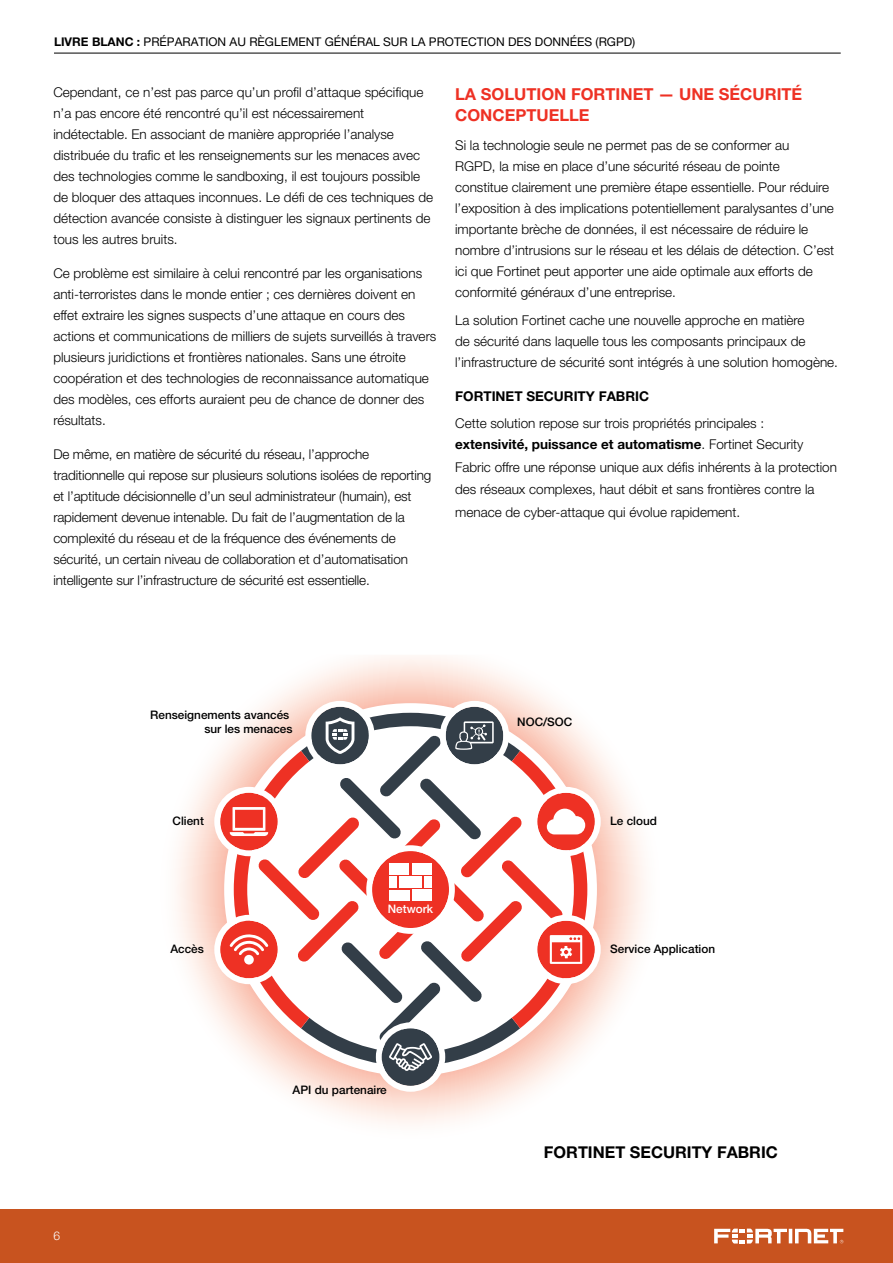
<style>
.page{position:relative;width:893px;height:1263px;background:#fff}
.page>*{position:absolute;margin:0;border:0;box-sizing:border-box;transform-origin:0 0}
.t1{font:700 16.5px/21px "Helvetica Neue LT Pro";color:#ee3124}
.t2{font:700 16.35px "Helvetica Neue LT Pro";color:#000}
.t3{font:300 13.5px/21px "Helvetica Neue LT Pro";color:#000}
.t4{font:700 13.5px "Helvetica Neue LT Pro";color:#000}
.t5{font:12px "Helvetica Neue LT Pro";color:#000}
.t6{font:300 12px "Helvetica Neue LT Pro";color:#fff}
.t7{font:500 11.7px/14.1px "Helvetica Neue LT Pro";color:#000;text-align:right}
.t8{font:500 11.7px "Helvetica Neue LT Pro";color:#fff}
.s1{font-weight:700}
</style>
<div class="page">
<div style="left:0;top:1209px;width:893px;height:54px;background:#c8531f"></div>
<svg style="left:714px;top:1228px;width:129px;height:15px"></svg>
<hr style="left:54px;top:53px;width:787px;height:1px;background:#000">
<svg style="left:176px;top:656px;width:469px;height:468px"></svg>
<svg style="left:214px;top:701px;width:387px;height:391px"></svg>
<div style="left:412px;top:863px;width:20px;height:11px;background:#fff"></div>
<div style="left:389px;top:863px;width:20px;height:11px;background:#fff"></div>
<div style="left:389px;top:876px;width:8px;height:11px;background:#fff"></div>
<div style="left:424px;top:876px;width:7px;height:11px;background:#fff"></div>
<div style="left:389px;top:890px;width:20px;height:10px;background:#fff"></div>
<div style="left:399px;top:876px;width:23px;height:11px;background:#fff"></div>
<div style="left:412px;top:889px;width:20px;height:11px;background:#fff"></div>
<p class="t5" style="left:54px;top:35px;width:583px"><span class="s1">LIVRE BLANC :</span> PRÉPARATION AU RÈGLEMENT GÉNÉRAL SUR LA PROTECTION DES DONNÉES (RGPD)</p>
<p class="t3" style="left:53px;top:82px;width:381px">Cependant, ce n’est pas parce qu’un profil d’attaque spécifique n’a pas encore été rencontré qu’il est nécessairement indétectable. En associant de manière appropriée l’analyse distribuée du trafic et les renseignements sur les menaces avec des technologies comme le sandboxing, il est toujours possible de bloquer des attaques inconnues. Le défi de ces techniques de détection avancée consiste à distinguer les signaux pertinents de tous les autres bruits.</p>
<p class="t3" style="left:53px;top:263px;width:385px">Ce problème est similaire à celui rencontré par les organisations anti-terroristes dans le monde entier ; ces dernières doivent en effet extraire les signes suspects d’une attaque en cours des actions et communications de milliers de sujets surveillés à travers plusieurs juridictions et frontières nationales. Sans une étroite coopération et des technologies de reconnaissance automatique des modèles, ces efforts auraient peu de chance de donner des résultats.</p>
<p class="t3" style="left:53px;top:443px;width:379px">De même, en matière de sécurité du réseau, l’approche traditionnelle qui repose sur plusieurs solutions isolées de reporting et l’aptitude décisionnelle d’un seul administrateur (humain), est rapidement devenue intenable. Du fait de l’augmentation de la complexité du réseau et de la fréquence des événements de sécurité, un certain niveau de collaboration et d’automatisation intelligente sur l’infrastructure de sécurité est essentielle.</p>
<p class="t1" style="left:455px;top:83px;width:349px">LA SOLUTION FORTINET — UNE SÉCURITÉ<br>CONCEPTUELLE</p>
<p class="t3" style="left:455px;top:134px;width:381px">Si la technologie seule ne permet pas de se conformer au<br>RGPD, la mise en place d’une sécurité réseau de pointe constitue clairement une première étape essentielle. Pour réduire l’exposition à des implications potentiellement paralysantes d’une importante brèche de données, il est nécessaire de réduire le nombre d’intrusions sur le réseau et les délais de détection. C’est ici que Fortinet peut apporter une aide optimale aux efforts de conformité généraux d’une entreprise.</p>
<p class="t3" style="left:455px;top:309px;width:384px">La solution Fortinet cache une nouvelle approche en matière<br>de sécurité dans laquelle tous les composants principaux de l’infrastructure de sécurité sont intégrés à une solution homogène.</p>
<p class="t4" style="left:455px;top:387px;width:195px">FORTINET SECURITY FABRIC</p>
<p class="t3" style="left:455px;top:413px;width:350px">Cette solution repose sur trois propriétés principales : <span class="s1">extensivité, puissance et automatisme</span>. Fortinet Security</p>
<p class="t3" style="left:455px;top:456px;width:383px;line-height:22.5px">Fabric offre une réponse unique aux défis inhérents à la protection des réseaux complexes, haut débit et sans frontières contre la menace de cyber-attaque qui évolue rapidement.</p>
<p class="t6" style="left:53px;top:1229px;width:8px">6</p>
<p class="t7" style="left:150px;top:708px;width:144px">Renseignements avancés sur les menaces</p>
<p class="t7" style="left:173px;top:814px;width:33px">Client</p>
<p class="t7" style="left:170px;top:942px;width:35px">Accès</p>
<p class="t8" style="left:388px;top:902px;width:47px">Network</p>
<p class="t7" style="left:293px;top:1082px;width:96px">API du partenaire</p>
<p class="t7" style="left:517px;top:715px;width:57px">NOC/SOC</p>
<p class="t7" style="left:610px;top:814px;width:48px">Le cloud</p>
<p class="t7" style="left:610px;top:942px;width:106px">Service Application</p>
<p class="t2" style="left:544px;top:1142px;width:235px">FORTINET SECURITY FABRIC</p>
</div>
